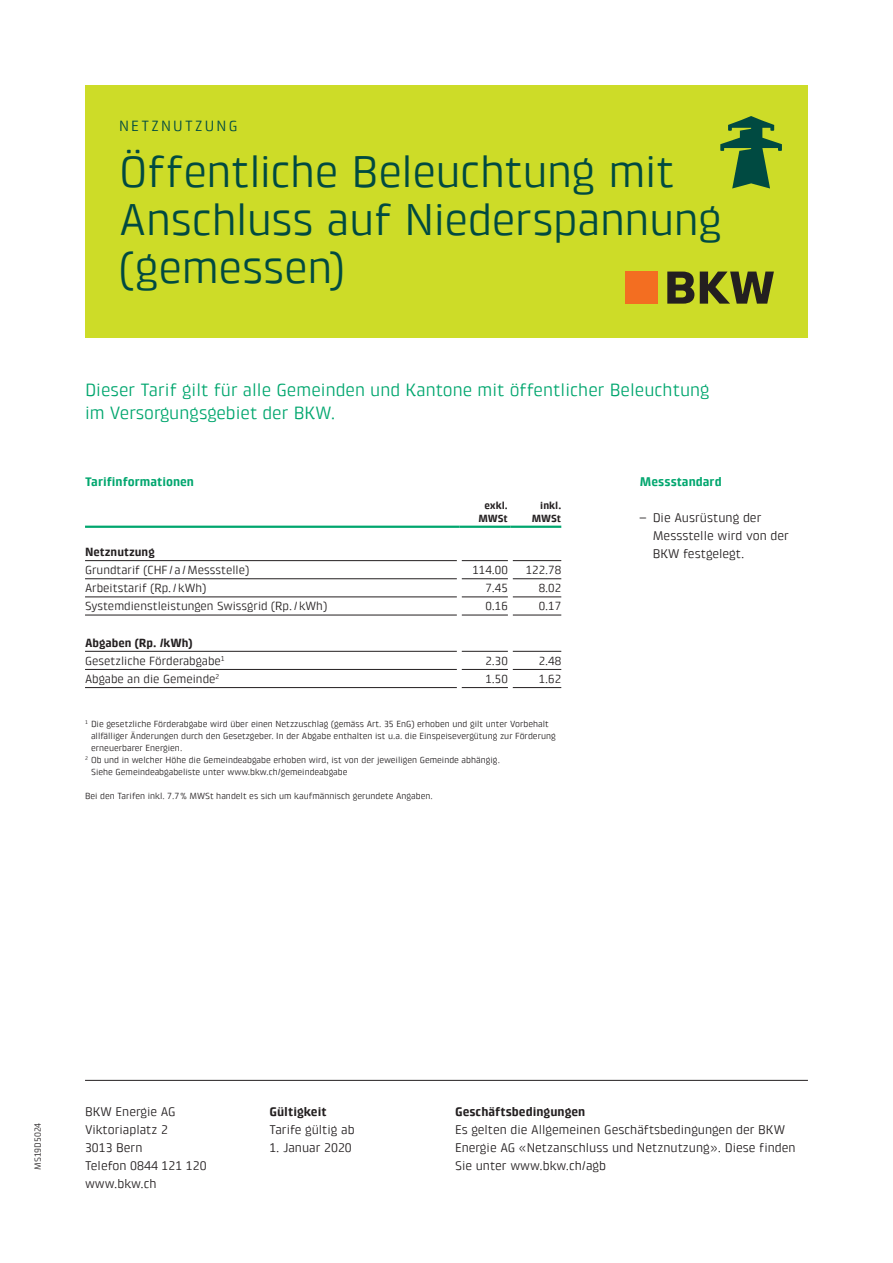
<style>
.page{position:relative;width:893px;height:1263px;background:#fff}
.page>*{position:absolute;margin:0;border:0;box-sizing:border-box;transform-origin:0 0}
.BKW_Headline_35_37pt{font:45px/48px "Klint Pro";letter-spacing:-.015em;color:#004a41}
.BKW_Intro_12_15pt_Re{font:18px/22.5px "Klint Pro";color:#00a66e}
.BKW_Cover_Rubrik_10{font:15px "Klint Pro";letter-spacing:.15em;color:#004a41}
.BKW_Copy_8_5_12pt_Re{font:12.75px/18px "Klint Pro";color:#231f20}
.BKW_Address_8_5_12pt{font:12.75px "Klint Pro";color:#231f20}
.BKW_Subheadline_2_8{font:12.75px/18px "Klint Pro";color:#231f20}
.BKW_Subheadline_2_8-2{font:700 12.75px "Klint Pro";color:#00a66e}
.BKW_Address_8_5_12pt-2{font:700 12.75px "Klint Pro";color:#231f20}
.BKW_Table_8_10_5pt_R{font:12px "Klint Pro";color:#231f20}
.BKW_Table_8_10_5pt_T{font:12px "Klint Pro";color:#231f20}
.BKW_Table_8_10_5pt_B{font:700 12px "Klint Pro";color:#231f20}
.BKW_Table_Head_7_9pt{font:700 10.5px/13.5px "Klint Pro";color:#231f20;text-align:center}
.BKW_Printnumber_6_8p{font:9px/12px "Klint Pro";color:#231f20}
</style>
<div class="page">
<div style="left:85px;top:85px;width:723px;height:253px;background:#cddc28"></div>
<img style="left:720px;top:116px;width:62px;height:73px">
<svg style="left:667px;top:272px;width:27px;height:32px"></svg>
<svg style="left:700px;top:272px;width:74px;height:32px"></svg>
<div style="left:625px;top:272px;width:32px;height:32px;background:#f36e21"></div>
<hr style="left:85px;top:560px;width:372px;height:1px;background:#231f20">
<hr style="left:462px;top:560px;width:46px;height:1px;background:#231f20">
<hr style="left:513px;top:560px;width:48px;height:1px;background:#231f20">
<hr style="left:85px;top:578px;width:372px;height:1px;background:#231f20">
<hr style="left:462px;top:578px;width:46px;height:1px;background:#231f20">
<hr style="left:513px;top:578px;width:48px;height:1px;background:#231f20">
<hr style="left:85px;top:597px;width:372px;height:1px;background:#231f20">
<hr style="left:462px;top:597px;width:46px;height:1px;background:#231f20">
<hr style="left:513px;top:597px;width:48px;height:1px;background:#231f20">
<hr style="left:85px;top:615px;width:372px;height:1px;background:#231f20">
<hr style="left:462px;top:615px;width:46px;height:1px;background:#231f20">
<hr style="left:513px;top:615px;width:48px;height:1px;background:#231f20">
<hr style="left:85px;top:651px;width:372px;height:1px;background:#231f20">
<hr style="left:462px;top:651px;width:46px;height:1px;background:#231f20">
<hr style="left:513px;top:651px;width:48px;height:1px;background:#231f20">
<hr style="left:85px;top:669px;width:372px;height:1px;background:#231f20">
<hr style="left:462px;top:669px;width:46px;height:1px;background:#231f20">
<hr style="left:513px;top:669px;width:48px;height:1px;background:#231f20">
<hr style="left:85px;top:687px;width:372px;height:1px;background:#231f20">
<hr style="left:462px;top:687px;width:46px;height:1px;background:#231f20">
<hr style="left:513px;top:687px;width:48px;height:1px;background:#231f20">
<hr style="left:85px;top:526px;width:374px;height:2px;background:#00a66e">
<hr style="left:459px;top:526px;width:51px;height:2px;background:#00a66e">
<hr style="left:510px;top:526px;width:51px;height:2px;background:#00a66e">
<hr style="left:85px;top:1080px;width:723px;height:1px;background:#231f20">
<p class="BKW_Cover_Rubrik_10" style="left:119px;top:117px;width:120px">NETZNUTZUNG</p>
<p class="BKW_Headline_35_37pt" style="left:119px;top:148px;width:605px">Öffentliche Beleuchtung mit<br>Anschluss auf Niederspannung (gemessen)</p>
<p class="BKW_Intro_12_15pt_Re" style="left:85px;top:379px;width:626px">Dieser Tarif gilt für alle Gemeinden und Kantone mit öffentlicher Beleuchtung im Versorgungsgebiet der BKW.</p>
<p class="BKW_Subheadline_2_8-2" style="left:85px;top:474px;width:111px">Tarifinformationen</p>
<p class="BKW_Table_Head_7_9pt" style="left:478px;top:498px;width:31px">exkl.<br>MWSt</p>
<p class="BKW_Table_Head_7_9pt" style="left:532px;top:498px;width:31px;text-align:right">inkl.<br>MWSt</p>
<p class="BKW_Table_8_10_5pt_B" style="left:85px;top:545px;width:71px">Netznutzung</p>
<p class="BKW_Table_8_10_5pt_R" style="left:85px;top:563px;width:166px">Grundtarif (CHF/a/Messstelle)</p>
<p class="BKW_Table_8_10_5pt_T" style="left:472px;top:563px;width:37px">114.00</p>
<p class="BKW_Table_8_10_5pt_T" style="left:526px;top:563px;width:37px">122.78</p>
<p class="BKW_Table_8_10_5pt_R" style="left:85px;top:581px;width:123px">Arbeitstarif (Rp./kWh)</p>
<p class="BKW_Table_8_10_5pt_T" style="left:485px;top:581px;width:24px">7.45</p>
<p class="BKW_Table_8_10_5pt_T" style="left:539px;top:581px;width:24px">8.02</p>
<p class="BKW_Table_8_10_5pt_R" style="left:85px;top:599px;width:244px">Systemdienstleistungen Swissgrid (Rp./kWh)</p>
<p class="BKW_Table_8_10_5pt_T" style="left:485px;top:599px;width:24px">0.16</p>
<p class="BKW_Table_8_10_5pt_T" style="left:539px;top:599px;width:24px">0.17</p>
<p class="BKW_Table_8_10_5pt_B" style="left:85px;top:636px;width:109px">Abgaben (Rp. /kWh)</p>
<p class="BKW_Table_8_10_5pt_R" style="left:85px;top:654px;width:141px">Gesetzliche Förderabgabe<sup>1</sup></p>
<p class="BKW_Table_8_10_5pt_T" style="left:485px;top:654px;width:24px">2.30</p>
<p class="BKW_Table_8_10_5pt_T" style="left:539px;top:654px;width:24px">2.48</p>
<p class="BKW_Table_8_10_5pt_R" style="left:85px;top:672px;width:136px">Abgabe an die Gemeinde<sup>2</sup></p>
<p class="BKW_Table_8_10_5pt_R" style="left:485px;top:672px;width:24px">1.50</p>
<p class="BKW_Table_8_10_5pt_T" style="left:539px;top:672px;width:24px">1.62</p>
<p class="BKW_Printnumber_6_8p" style="left:91px;top:718px;width:466px;text-indent:-6px"><sup>1</sup> Die gesetzliche Förderabgabe wird über einen Netzzuschlag (gemäss Art. 35 EnG) erhoben und gilt unter Vorbehalt allfälliger Änderungen durch den Gesetzgeber. In der Abgabe enthalten ist u.a. die Einspeisevergütung zur Förderung erneuerbarer Energien.</p>
<p class="BKW_Printnumber_6_8p" style="left:91px;top:754px;width:410px;text-indent:-6px"><sup>2</sup> Ob und in welcher Höhe die Gemeindeabgabe erhoben wird, ist von der jeweiligen Gemeinde abhängig.<br>Siehe Gemeindeabgabeliste unter www.bkw.ch/gemeindeabgabe</p>
<p class="BKW_Printnumber_6_8p" style="left:85px;top:790px;width:349px">Bei den Tarifen inkl. 7.7% MWSt handelt es sich um kaufmännisch gerundete Angaben.</p>
<p class="BKW_Subheadline_2_8-2" style="left:640px;top:474px;width:83px">Messstandard</p>
<p class="BKW_Subheadline_2_8" style="left:653px;top:509px;width:138px;text-indent:-13px">– Die Ausrüstung der<br>Messstelle wird von der<br>BKW festgelegt.</p>
<p class="BKW_Printnumber_6_8p" style="left:32px;top:1170px;width:49px;rotate:-90deg">MS19D5024</p>
<p class="BKW_Address_8_5_12pt" style="left:85px;top:1104px;width:92px">BKW Energie AG</p>
<p class="BKW_Address_8_5_12pt" style="left:85px;top:1122px;width:84px">Viktoriaplatz 2</p>
<p class="BKW_Address_8_5_12pt" style="left:85px;top:1140px;width:59px">3013 Bern</p>
<p class="BKW_Address_8_5_12pt" style="left:85px;top:1158px;width:123px">Telefon 0844 121 120</p>
<p class="BKW_Address_8_5_12pt" style="left:85px;top:1176px;width:73px">www.bkw.ch</p>
<p class="BKW_Address_8_5_12pt-2" style="left:269px;top:1104px;width:59px">Gültigkeit</p>
<p class="BKW_Copy_8_5_12pt_Re" style="left:269px;top:1121px;width:87px">Tarife gültig ab</p>
<p class="BKW_Copy_8_5_12pt_Re" style="left:269px;top:1139px;width:84px">1. Januar 2020</p>
<p class="BKW_Address_8_5_12pt-2" style="left:455px;top:1104px;width:132px">Geschäftsbedingungen</p>
<p class="BKW_Copy_8_5_12pt_Re" style="left:455px;top:1121px;width:342px">Es gelten die Allgemeinen Geschäftsbedingungen der BKW<br>Energie AG «Netzanschluss und Netznutzung». Diese finden<br>Sie unter www.bkw.ch/agb</p>
</div>
